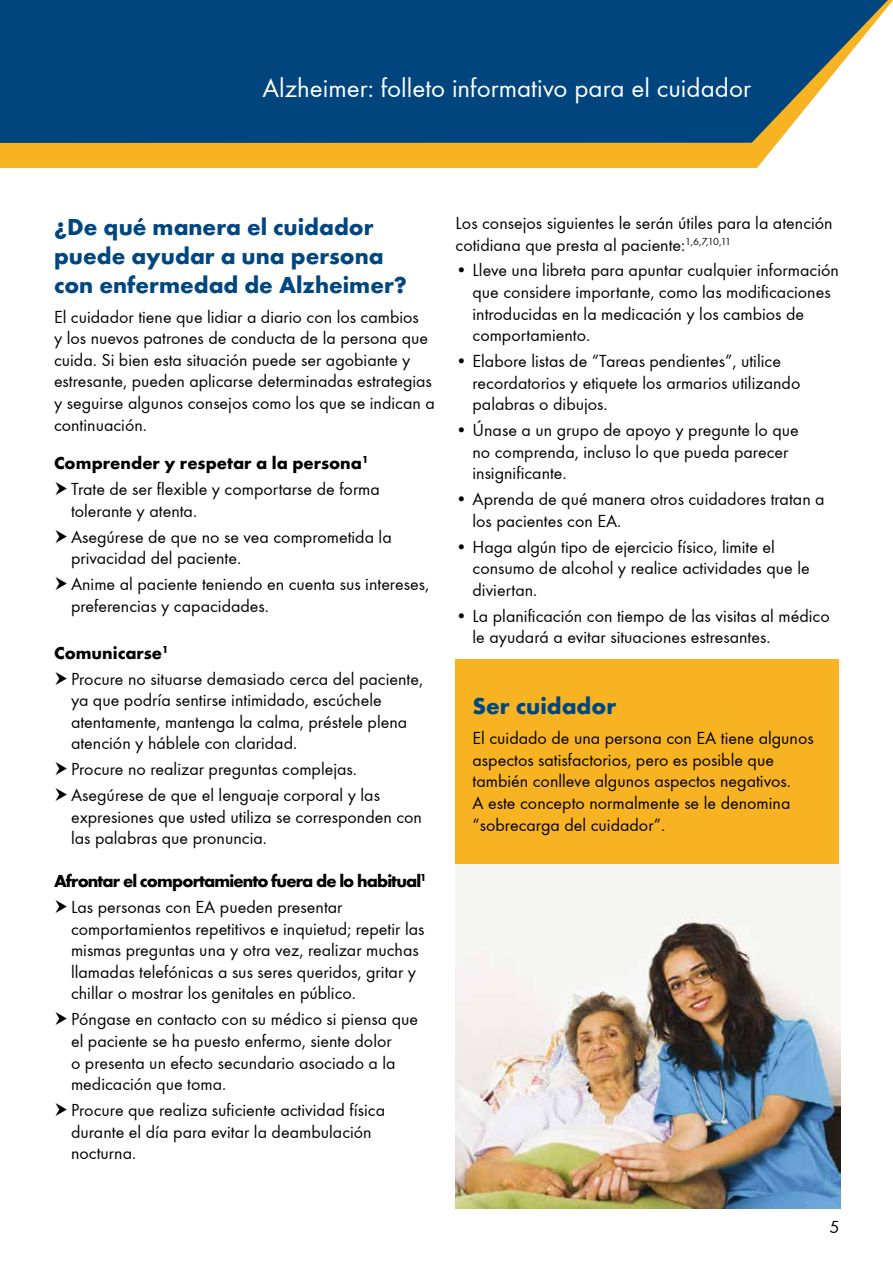
<style>
.page{position:relative;width:893px;height:1263px;background:#fff}
.page>*{position:absolute;margin:0;border:0;box-sizing:border-box;transform-origin:0 0}
.t1{font:27px "Futura EF";color:#fff}
.t2{font:700 24px/28.8px "Futura EF";color:#00467f}
.t3{font:18px/21.6px "Futura EF";color:#000}
.t4{font:700 18px/25.8px "Futura EF";letter-spacing:-.05em;color:#000}
.s1{font-weight:700}
.s2{font-weight:400}
</style>
<div class="page">
<svg style="left:0;top:0;width:893px;height:168px;fill:#f8b322"></svg>
<svg style="left:0;top:0;width:888px;height:143px;background:#135283"></svg>
<img style="left:455px;top:659px;width:386px;height:550px">
<div style="left:455px;top:659px;width:384px;height:204px;background:#f8b322"></div>
<h1 class="t1" style="left:263px;top:73px;width:490px">Alzheimer: folleto informativo para el cuidador</h1>
<h2 class="t2" style="left:54px;top:212px;width:355px">¿De qué manera el cuidador puede ayudar a una persona con enfermedad de Alzheimer?</h2>
<p class="t3" style="left:54px;top:306px;width:382px">El cuidador tiene que lidiar a diario con los cambios<br>y los nuevos patrones de conducta de la persona que cuida. Si bien esta situación puede ser agobiante y estresante, pueden aplicarse determinadas estrategias y seguirse algunos consejos como los que se indican a continuación.</p>
<p class="t3" style="left:71px;top:450px;width:310px;line-height:25.8px;text-indent:-17px"><span class="s1">Comprender y respetar a la persona</span><sup>1<br></sup>Trate de ser flexible y comportarse de forma</p>
<p class="t3" style="left:71px;top:498px;width:322px;line-height:25.8px">tolerante y atenta.<br>Asegúrese de que no se vea comprometida la</p>
<p class="t3" style="left:71px;top:545px;width:360px;line-height:25.8px">privacidad del paciente.<br>Anime al paciente teniendo en cuenta sus intereses,</p>
<p class="t3" style="left:71px;top:595px;width:199px">preferencias y capacidades.</p>
<p class="t3" style="left:71px;top:640px;width:354px;line-height:25.8px;text-indent:-17px"><span class="s1">Comunicarse</span><sup>1<br></sup>Procure no situarse demasiado cerca del paciente,</p>
<p class="t3" style="left:71px;top:689px;width:338px">ya que podría sentirse intimidado, escúchele atentamente, mantenga la calma, préstele plena atención y háblele con claridad.</p>
<p class="t3" style="left:71px;top:756px;width:310px;line-height:25.8px">Procure no realizar preguntas complejas.<br>Asegúrese de que el lenguaje corporal y las</p>
<p class="t3" style="left:71px;top:806px;width:353px">expresiones que usted utiliza se corresponden con las palabras que pronuncia.</p>
<p class="t4" style="left:71px;top:868px;width:357px;text-indent:-17px">Afrontar el comportamiento fuera de lo habitual<sup>1<br></sup><span class="s2">Las personas con EA pueden presentar</span></p>
<p class="t3" style="left:71px;top:918px;width:355px">comportamientos repetitivos e inquietud; repetir las mismas preguntas una y otra vez, realizar muchas llamadas telefónicas a sus seres queridos, gritar y chillar o mostrar los genitales en público.</p>
<p class="t3" style="left:71px;top:1009px;width:349px">Póngase en contacto con su médico si piensa que el paciente se ha puesto enfermo, siente dolor<br>o presenta un efecto secundario asociado a la medicación que toma.</p>
<p class="t3" style="left:71px;top:1099px;width:316px">Procure que realiza suficiente actividad física durante el día para evitar la deambulación nocturna.</p>
<p class="t3" style="left:455px;top:212px;width:379px">Los consejos siguientes le serán útiles para la atención cotidiana que presta al paciente:<sup>1,6,7,10,11</sup></p>
<p class="t3" style="left:472px;top:260px;width:368px;text-indent:-17px">• Lleve una libreta para apuntar cualquier información que considere importante, como las modificaciones introducidas en la medicación y los cambios de comportamiento.</p>
<p class="t3" style="left:472px;top:350px;width:329px;text-indent:-17px">• Elabore listas de “Tareas pendientes”, utilice recordatorios y etiquete los armarios utilizando palabras o dibujos.</p>
<p class="t3" style="left:472px;top:419px;width:328px;text-indent:-17px">• Únase a un grupo de apoyo y pregunte lo que no comprenda, incluso lo que pueda parecer insignificante.</p>
<p class="t3" style="left:472px;top:488px;width:354px;text-indent:-17px">• Aprenda de qué manera otros cuidadores tratan a los pacientes con EA.</p>
<p class="t3" style="left:472px;top:536px;width:339px;text-indent:-17px">• Haga algún tipo de ejercicio físico, limite el consumo de alcohol y realice actividades que le diviertan.</p>
<p class="t3" style="left:472px;top:605px;width:359px;text-indent:-17px">• La planificación con tiempo de las visitas al médico le ayudará a evitar situaciones estresantes.</p>
<h2 class="t2" style="left:472px;top:691px;width:145px">Ser cuidador</h2>
<p class="t3" style="left:472px;top:727px;width:343px">El cuidado de una persona con EA tiene algunos aspectos satisfactorios, pero es posible que también conlleve algunos aspectos negativos.<br>A este concepto normalmente se le denomina “sobrecarga del cuidador”.</p>
<p class="t3" style="left:830px;top:1216px;width:12px">5</p>
</div>
